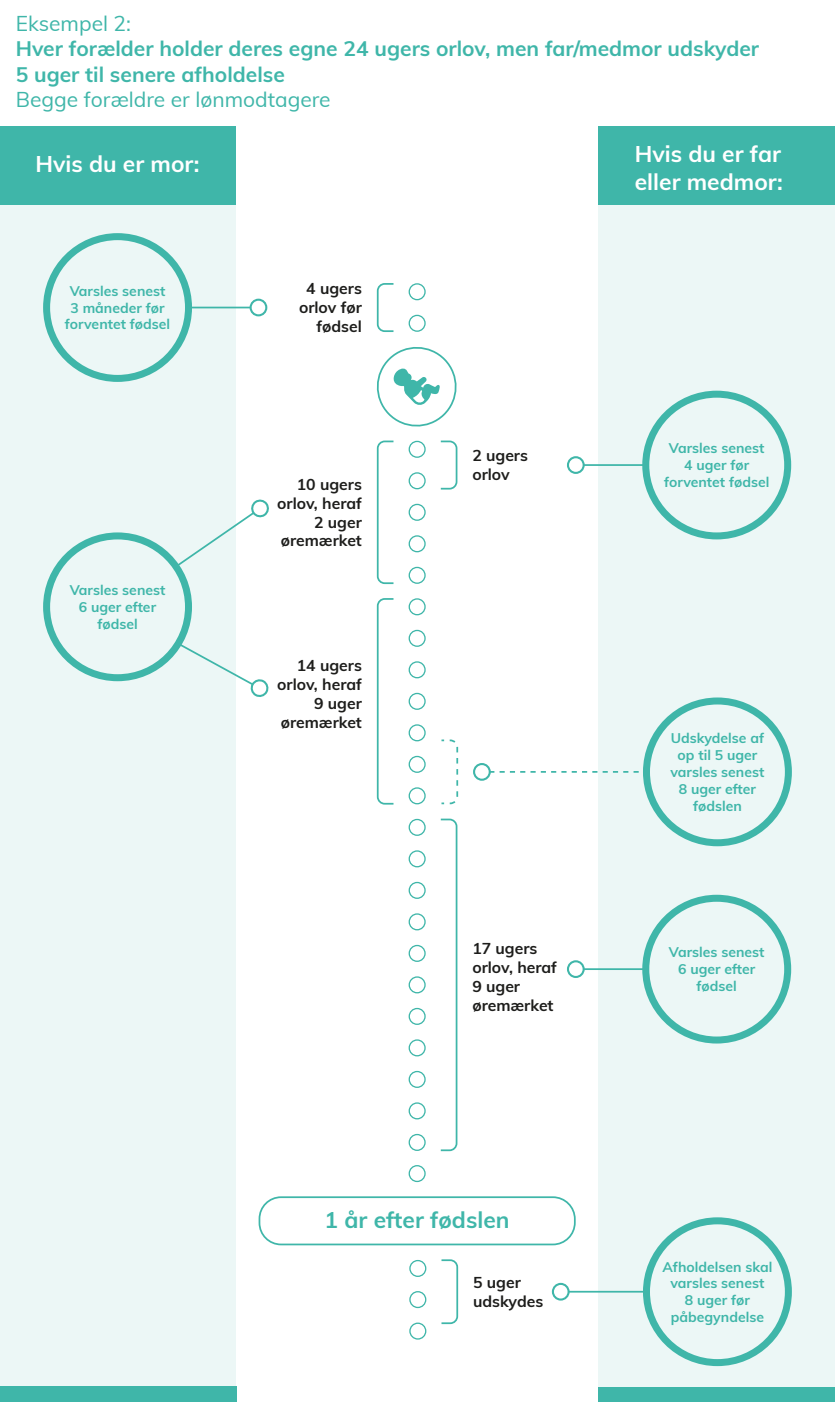
<style>
.page{position:relative;width:835px;height:1402px;background:#fff}
.page>*{position:absolute;margin:0;border:0;box-sizing:border-box;transform-origin:0 0}
.t1{font:700 22.75px/27.3px "Muli";color:#fff}
.t2{font:700 22.75px "Muli";color:#3fb6a9}
.t3{font:700 21px/25.2px "Muli";color:#3fb6a9}
.t4{font:21px "Muli";color:#3fb6a9}
.t5{font:700 15.75px/18.9px "Muli";color:#1d1d1b;text-align:right}
.t6{font:700 14px/16.8px "Muli";color:#3fb6a9;text-align:center}
</style>
<div class="page">
<div style="left:598px;top:126px;width:236px;height:79px;background:#3fb6a9"></div>
<div style="left:598px;top:205px;width:236px;height:1181px;background:#ecf7f6"></div>
<div style="left:598px;top:1387px;width:236px;height:15px;background:#3fb6a9"></div>
<div style="left:0;top:126px;width:236px;height:79px;background:#3fb6a9"></div>
<div style="left:0;top:205px;width:235px;height:1181px;background:#ecf7f6"></div>
<div style="left:0;top:1386px;width:236px;height:16px;background:#3fb6a9"></div>
<div style="left:408px;top:283px;width:17px;height:17px;border:1px solid #3fb6a9;border-radius:50%"></div>
<div style="left:408px;top:315px;width:17px;height:17px;border:1px solid #3fb6a9;border-radius:50%"></div>
<div style="left:408px;top:630px;width:17px;height:17px;border:1px solid #3fb6a9;border-radius:50%"></div>
<div style="left:408px;top:661px;width:17px;height:17px;border:1px solid #3fb6a9;border-radius:50%"></div>
<div style="left:408px;top:693px;width:17px;height:17px;border:1px solid #3fb6a9;border-radius:50%"></div>
<div style="left:408px;top:724px;width:17px;height:17px;border:1px solid #3fb6a9;border-radius:50%"></div>
<div style="left:408px;top:756px;width:17px;height:17px;border:1px solid #3fb6a9;border-radius:50%"></div>
<div style="left:408px;top:787px;width:17px;height:17px;border:1px solid #3fb6a9;border-radius:50%"></div>
<div style="left:408px;top:819px;width:17px;height:17px;border:1px solid #3fb6a9;border-radius:50%"></div>
<div style="left:408px;top:850px;width:17px;height:17px;border:1px solid #3fb6a9;border-radius:50%"></div>
<div style="left:408px;top:882px;width:17px;height:17px;border:1px solid #3fb6a9;border-radius:50%"></div>
<div style="left:408px;top:913px;width:17px;height:17px;border:1px solid #3fb6a9;border-radius:50%"></div>
<div style="left:408px;top:945px;width:17px;height:17px;border:1px solid #3fb6a9;border-radius:50%"></div>
<div style="left:408px;top:976px;width:17px;height:17px;border:1px solid #3fb6a9;border-radius:50%"></div>
<div style="left:408px;top:1008px;width:17px;height:17px;border:1px solid #3fb6a9;border-radius:50%"></div>
<div style="left:408px;top:1039px;width:17px;height:17px;border:1px solid #3fb6a9;border-radius:50%"></div>
<div style="left:408px;top:1071px;width:17px;height:17px;border:1px solid #3fb6a9;border-radius:50%"></div>
<div style="left:408px;top:1102px;width:17px;height:17px;border:1px solid #3fb6a9;border-radius:50%"></div>
<div style="left:408px;top:1134px;width:17px;height:17px;border:1px solid #3fb6a9;border-radius:50%"></div>
<div style="left:408px;top:1165px;width:17px;height:17px;border:1px solid #3fb6a9;border-radius:50%"></div>
<div style="left:409px;top:1260px;width:17px;height:17px;border:1px solid #3fb6a9;border-radius:50%"></div>
<div style="left:409px;top:1291px;width:17px;height:17px;border:1px solid #3fb6a9;border-radius:50%"></div>
<div style="left:409px;top:1322px;width:17px;height:17px;border:1px solid #3fb6a9;border-radius:50%"></div>
<div style="left:408px;top:441px;width:17px;height:17px;border:1px solid #3fb6a9;border-radius:50%"></div>
<div style="left:408px;top:472px;width:17px;height:17px;border:1px solid #3fb6a9;border-radius:50%"></div>
<div style="left:408px;top:504px;width:17px;height:17px;border:1px solid #3fb6a9;border-radius:50%"></div>
<div style="left:408px;top:535px;width:17px;height:17px;border:1px solid #3fb6a9;border-radius:50%"></div>
<div style="left:408px;top:567px;width:17px;height:17px;border:1px solid #3fb6a9;border-radius:50%"></div>
<div style="left:408px;top:598px;width:17px;height:17px;border:1px solid #3fb6a9;border-radius:50%"></div>
<svg style="left:376px;top:347px;width:81px;height:80px"></svg>
<svg style="left:376px;top:283px;width:18px;height:49px"></svg>
<svg style="left:376px;top:440px;width:18px;height:145px"></svg>
<svg style="left:376px;top:598px;width:18px;height:207px"></svg>
<svg style="left:440px;top:440px;width:18px;height:50px"></svg>
<svg style="left:440px;top:818px;width:18px;height:334px"></svg>
<div style="left:43px;top:233px;width:149px;height:149px;border:7px solid #3fb6a9;border-radius:50%"></div>
<div style="left:642px;top:391px;width:148px;height:148px;border:7px solid #3fb6a9;border-radius:50%"></div>
<hr style="left:188px;top:307px;width:71px;height:1px;background:#3fb6a9">
<svg style="left:249px;top:299px;width:18px;height:17px"></svg>
<hr style="left:575px;top:464px;width:70px;height:2px;background:#3fb6a9">
<svg style="left:567px;top:456px;width:17px;height:18px"></svg>
<div style="left:642px;top:895px;width:148px;height:148px;border:7px solid #3fb6a9;border-radius:50%"></div>
<hr style="left:575px;top:968px;width:70px;height:2px;background:#3fb6a9">
<svg style="left:567px;top:960px;width:17px;height:18px"></svg>
<div style="left:642px;top:1217px;width:149px;height:149px;border:7px solid #3fb6a9;border-radius:50%"></div>
<hr style="left:560px;top:1291px;width:86px;height:1px;background:#3fb6a9">
<svg style="left:551px;top:1283px;width:18px;height:17px"></svg>
<div style="left:642px;top:697px;width:149px;height:149px;border:7px solid #3fb6a9;border-radius:50%"></div>
<svg style="left:473px;top:763px;width:173px;height:18px"></svg>
<svg style="left:176px;top:641px;width:93px;height:57px"></svg>
<div style="left:43px;top:532px;width:149px;height:149px;border:7px solid #3fb6a9;border-radius:50%"></div>
<svg style="left:174px;top:498px;width:95px;height:71px"></svg>
<div style="left:258px;top:1196px;width:317px;height:49px;border:2px solid #3fb6a9;border-radius:22px"></div>
<svg style="left:441px;top:1259px;width:17px;height:66px"></svg>
<svg style="left:441px;top:739px;width:17px;height:66px"></svg>
<h2 class="t4" style="left:16px;top:8px;width:117px">Eksempel 2:</h2>
<h2 class="t3" style="left:16px;top:35px;width:744px">Hver forælder holder deres egne 24 ugers orlov, men far/medmor udskyder<br>5 uger til senere afholdelse</h2>
<h2 class="t4" style="left:16px;top:84px;width:316px">Begge forældre er lønmodtagere</h2>
<h1 class="t1" style="left:35px;top:149px;width:165px">Hvis du er mor:</h1>
<p class="t6" style="left:65px;top:282px;width:107px">Varsles senest<br>3 måneder før forventet fødsel</p>
<p class="t6" style="left:70px;top:581px;width:97px">Varsles senest<br>6 uger efter fødsel</p>
<p class="t5" style="left:299px;top:278px;width:64px">4 ugers orlov før fødsel</p>
<p class="t5" style="left:277px;top:474px;width:86px">10 ugers orlov, heraf<br>2 uger øremærket</p>
<p class="t5" style="left:277px;top:655px;width:86px">14 ugers orlov, heraf<br>9 uger øremærket</p>
<h1 class="t1" style="left:634px;top:139px;width:149px">Hvis du er far eller medmor:</h1>
<p class="t5" style="left:472px;top:445px;width:57px;text-align:left">2 ugers orlov</p>
<p class="t5" style="left:472px;top:938px;width:86px;text-align:left">17 ugers orlov, heraf<br>9 uger øremærket</p>
<p class="t6" style="left:663px;top:439px;width:107px">Varsles senest<br>4 uger før forventet fødsel</p>
<p class="t6" style="left:670px;top:729px;width:95px">Udskydelse af op til 5 uger varsles senest<br>8 uger efter fødslen</p>
<p class="t6" style="left:668px;top:943px;width:97px">Varsles senest<br>6 uger efter fødsel</p>
<h1 class="t2" style="left:324px;top:1203px;width:186px">1 år efter fødslen</h1>
<p class="t5" style="left:472px;top:1272px;width:72px;text-align:left">5 uger udskydes</p>
<p class="t6" style="left:662px;top:1257px;width:111px">Afholdelsen skal varsles senest<br>8 uger før påbegyndelse</p>
</div>
